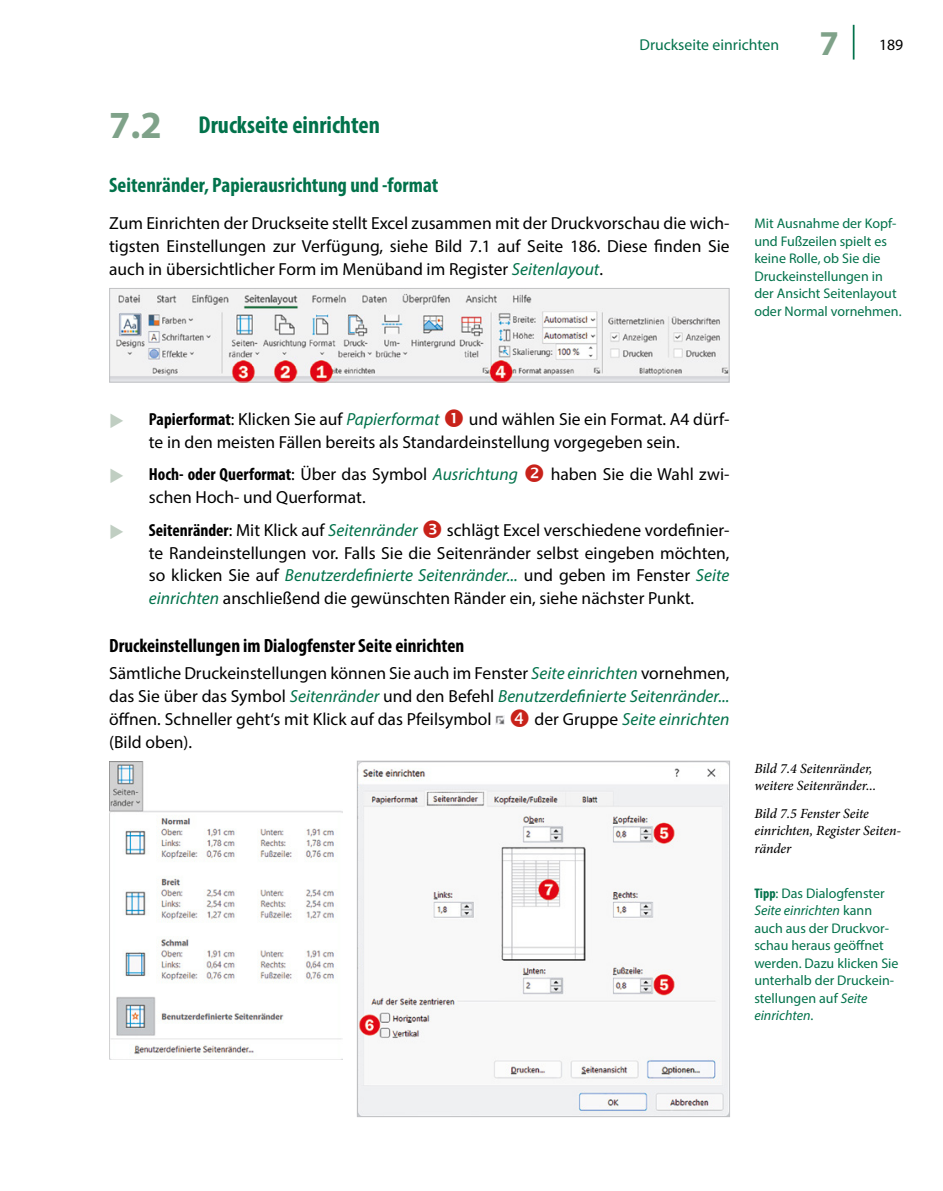
<style>
.page{position:relative;width:943px;height:1191px;background:#fff}
.page>*{position:absolute;margin:0;border:0;box-sizing:border-box;transform-origin:0 0}
.t1{font:700 35px "Myriad Pro";color:#7fa289}
.t2{font:700 condensed 24.5px "Myriad Pro";color:#02724b}
.Ueberschrift_3{font:700 condensed 21px "Myriad Pro";color:#02724b}
.Ueberschrift_4{font:700 condensed 19.25px "Myriad Pro";color:#000}
.Grundtext{font:17.5px/22.8px "Myriad Pro";color:#000;text-align:justify}
.t3{font:700 condensed 17.5px "Myriad Pro";color:#000}
.Grundtext-2{font:italic 17.5px "Myriad Pro";color:#02724b}
.t4{font:15.75px "Myriad Pro";color:#02724b}
.t5{font:15.75px "Myriad Pro";color:#000}
.Marginaltext{font:14px/17.5px "Myriad Pro";color:#02724b}
.t6{font:italic 500 14px/17.5px "Minion Pro";letter-spacing:-.005em;color:#000}
.s1{font-stretch:normal;font-size:38.5px;color:#7fa289}
.s2{font-style:italic;color:#02724b}
.s3{font-weight:400;font-stretch:normal}
.s4{font-weight:400;font-style:italic;font-stretch:normal;color:#02724b}
.s5{font-weight:700;font-stretch:condensed}
.s6{font-style:normal;color:#000}
.s7{font-style:italic}
</style>
<div class="page">
<hr style="left:852px;top:25px;width:2px;height:35px;background:#02724b">
<img style="left:111px;top:290px;width:616px;height:90px">
<div style="left:109px;top:288px;width:620px;height:94px;border:1px solid #c1c2c4"></div>
<svg style="left:495px;top:715px;width:10px;height:10px"></svg>
<img style="left:109px;top:761px;width:233px;height:298px">
<img style="left:359px;top:762px;width:369px;height:353px">
<div style="left:357px;top:760px;width:373px;height:357px;border:1px solid #c1c2c4"></div>
<p class="t4" style="left:639px;top:35px;width:141px">Druckseite einrichten</p>
<h1 class="t1" style="left:819px;top:20px;width:21px">7</h1>
<p class="t5" style="left:879px;top:35px;width:26px">189</p>
<p class="t2" style="left:109px;top:109px;width:272px"><span class="s1">7.2</span> Druckseite einrichten</p>
<p class="Ueberschrift_3" style="left:109px;top:172px;width:330px">Seitenränder, Papierausrichtung und -format</p>
<p class="Grundtext" style="left:109px;top:212px;width:622px">Zum Einrichten der Druckseite stellt Excel zusammen mit der Druckvorschau die wich&shy;tigsten Einstellungen zur Verfügung, siehe Bild 7.1 auf Seite 186. Diese finden Sie auch in übersichtlicher Form im Menüband im Register <span class="s2">Seitenlayout</span>.</p>
<p class="Marginaltext" style="left:754px;top:214px;width:149px">Mit Ausnahme der Kopf&shy;und Fußzeilen spielt es keine Rolle, ob Sie die<br>Druckeinstellungen in der Ansicht Seitenlayout oder Normal vornehmen.</p>
<p class="Grundtext" style="left:149px;top:407px;width:582px;text-indent:320px">und wählen Sie ein Format. A4 dürf&shy;te in den meisten Fällen bereits als Standardeinstellung vorgegeben sein.</p>
<p class="t3" style="left:149px;top:463px;width:370px">Hoch- oder Querformat<span class="s3">: Über das Symbol</span> <span class="s4">Ausrichtung</span></p>
<p class="Grundtext" style="left:550px;top:463px;width:180px">haben Sie die Wahl zwi-</p>
<p class="Grundtext" style="left:149px;top:485px;width:218px">schen Hoch- und Querformat.</p>
<p class="t3" style="left:149px;top:519px;width:270px">Seitenränder<span class="s3">: Mit Klick auf</span> <span class="s4">Seitenränder</span></p>
<p class="Grundtext" style="left:149px;top:407px;width:292px"><span class="s5">Papierformat</span>: Klicken Sie auf <span class="s2">Papierformat</span></p>
<p class="Grundtext" style="left:149px;top:518px;width:582px;text-indent:298px">schlägt Excel verschiedene vordefinier&shy;te Randeinstellungen vor. Falls Sie die Seitenränder selbst eingeben möchten, so klicken Sie auf <span class="s2">Benutzerdefinierte Seitenränder...</span> und geben im Fenster <span class="s2">Seite einrichten</span> anschließend die gewünschten Ränder ein, siehe nächster Punkt.</p>
<p class="Ueberschrift_4" style="left:109px;top:633px;width:356px">Druckeinstellungen im Dialogfenster Seite einrichten</p>
<p class="Grundtext" style="left:109px;top:662px;width:622px">Sämtliche Druckeinstellungen können Sie auch im Fenster <span class="s2">Seite einrichten</span> vornehmen, das Sie über das Symbol <span class="s2">Seitenränder</span> und den Befehl <span class="s2">Benutzerdefinierte Seitenränder... </span>öffnen. Schneller geht‘s mit Klick auf das Pfeilsymbol</p>
<p class="Grundtext-2" style="left:534px;top:708px;width:196px"><span class="s6">der Gruppe</span> Seite einrichten</p>
<p class="Grundtext" style="left:109px;top:730px;width:84px">(Bild oben).</p>
<p class="t6" style="left:754px;top:759px;width:123px">Bild 7.4 Seitenränder, weitere Seitenränder...</p>
<p class="t6" style="left:754px;top:804px;width:148px">Bild 7.5 Fenster Seite einrichten, Register Seiten&shy;ränder</p>
<p class="Marginaltext" style="left:754px;top:884px;width:146px"><span class="s5">Tipp</span>: Das Dialogfenster<br><span class="s7">Seite einrichten</span> kann auch aus der Druckvor&shy;schau heraus geöffnet werden. Dazu klicken Sie unterhalb der Druckein&shy;stellungen auf <span class="s7">Seite einrichten</span>.</p>
</div>
